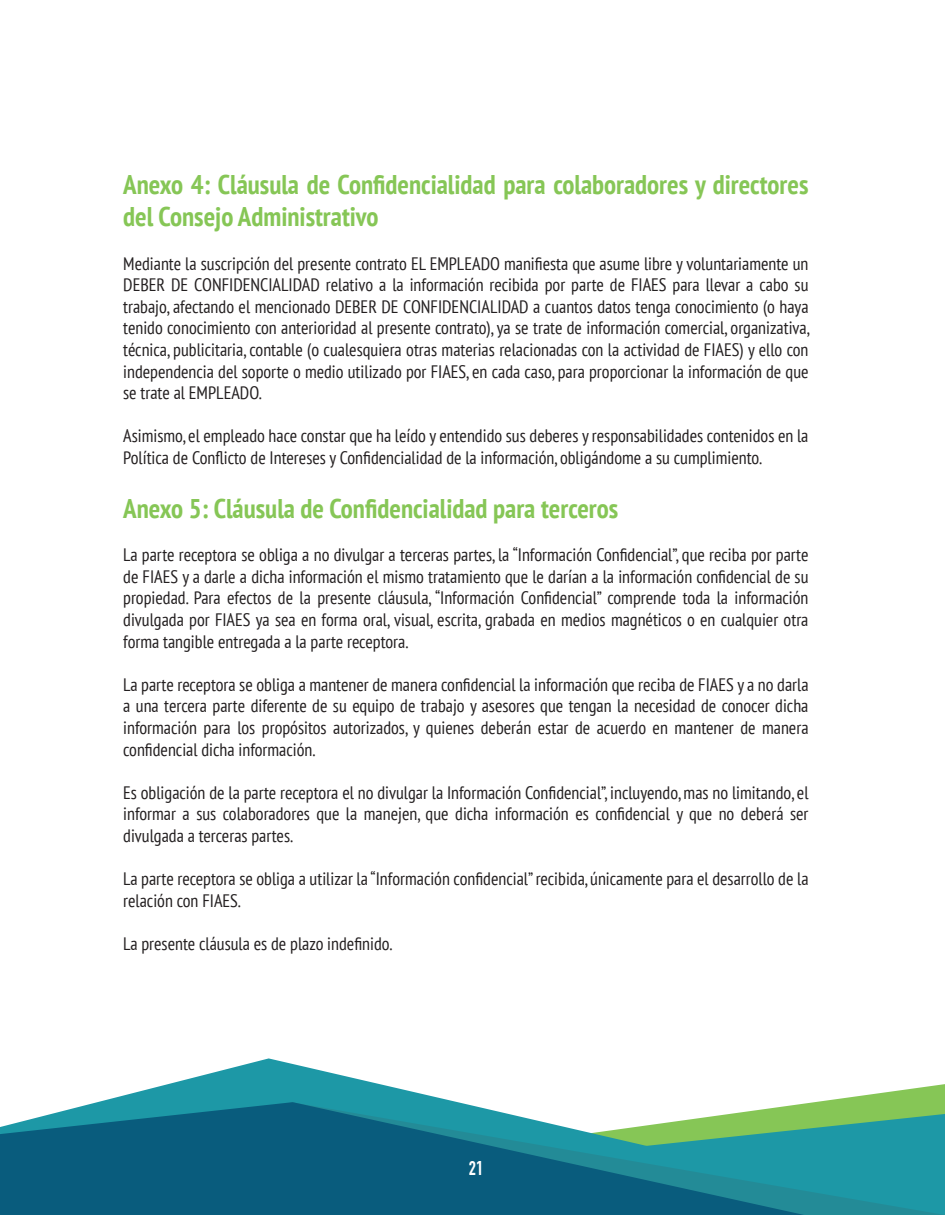
<style>
.page{position:relative;width:945px;height:1215px;background:#fff}
.page>*{position:absolute;margin:0;border:0;box-sizing:border-box;transform-origin:0 0}
.t1{font:700 condensed 27px/32.4px "PT Sans";color:#86c656}
.t2{font:700 19.5px "DIN Condensed";color:#fff}
.t3{font:condensed 18px/21.6px "PT Sans";color:#231f20;text-align:justify}
</style>
<div class="page">
<svg style="left:98px;top:1058px;width:847px;height:44px"></svg>
<svg style="left:804px;top:1102px;width:141px;height:113px;background:#2f9e96"></svg>
<svg style="left:0;top:1102px;width:804px;height:113px;background:#267b8e"></svg>
<h1 class="t1" style="left:123px;top:168px;width:687px">Anexo 4: Cláusula de Confidencialidad para colaboradores y directores del Consejo Administrativo</h1>
<p class="t3" style="left:123px;top:252px;width:688px">Mediante la suscripción del presente contrato EL EMPLEADO manifiesta que asume libre y voluntariamente un DEBER DE CONFIDENCIALIDAD relativo a la información recibida por parte de FIAES para llevar a cabo su trabajo, afectando el mencionado DEBER DE CONFIDENCIALIDAD a cuantos datos tenga conocimiento (o haya tenido conocimiento con anterioridad al presente contrato), ya se trate de información comercial, organizativa, técnica, publicitaria, contable (o cualesquiera otras materias relacionadas con la actividad de FIAES) y ello con independencia del soporte o medio utilizado por FIAES, en cada caso, para proporcionar la información de que se trate al EMPLEADO.</p>
<p class="t3" style="left:123px;top:425px;width:687px">Asimismo, el empleado hace constar que ha leído y entendido sus deberes y responsabilidades contenidos en la<br>Política de Conflicto de Intereses y Confidencialidad de la información, obligándome a su cumplimiento.</p>
<h1 class="t1" style="left:123px;top:492px;width:497px">Anexo 5: Cláusula de Confidencialidad para terceros</h1>
<p class="t3" style="left:123px;top:544px;width:687px">La parte receptora se obliga a no divulgar a terceras partes, la “Información Confidencial”, que reciba por parte de FIAES y a darle a dicha información el mismo tratamiento que le darían a la información confidencial de su propiedad. Para efectos de la presente cláusula, “Información Confidencial” comprende toda la información divulgada por FIAES ya sea en forma oral, visual, escrita, grabada en medios magnéticos o en cualquier otra forma tangible entregada a la parte receptora.</p>
<p class="t3" style="left:123px;top:673px;width:687px">La parte receptora se obliga a mantener de manera confidencial la información que reciba de FIAES y a no darla a una tercera parte diferente de su equipo de trabajo y asesores que tengan la necesidad de conocer dicha información para los propósitos autorizados, y quienes deberán estar de acuerdo en mantener de manera confidencial dicha información.</p>
<p class="t3" style="left:123px;top:781px;width:687px">Es obligación de la parte receptora el no divulgar la Información Confidencial”, incluyendo, mas no limitando, el informar a sus colaboradores que la manejen, que dicha información es confidencial y que no deberá ser divulgada a terceras partes.</p>
<p class="t3" style="left:123px;top:868px;width:687px">La parte receptora se obliga a utilizar la “Información confidencial” recibida, únicamente para el desarrollo de la relación con FIAES.</p>
<p class="t3" style="left:123px;top:932px;width:271px">La presente cláusula es de plazo indefinido.</p>
<p class="t2" style="left:469px;top:1157px;width:16px">21</p>
</div>
